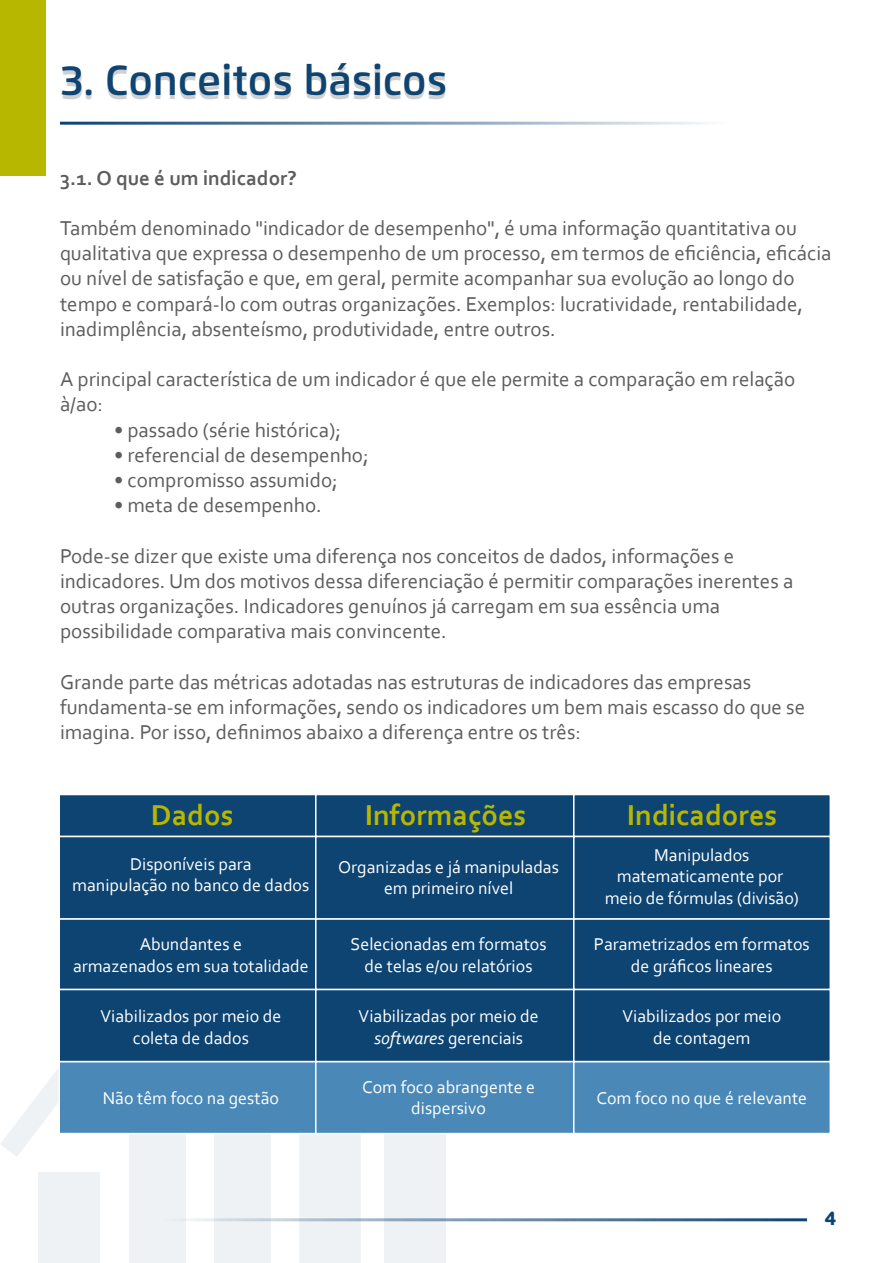
<style>
.page{position:relative;width:893px;height:1263px;background:#fff}
.page>*{position:absolute;margin:0;border:0;box-sizing:border-box;transform-origin:0 0}
.t1{font:600 42px "Flexo";letter-spacing:-.005em;color:#0e4472}
.t2{font:700 30.15px "Corbel";color:#b8b700}
.t3{font:21px/25.2px "Corbel";color:#5d5d5d}
.t4{font:700 21px "Corbel";color:#5d5d5d}
.t5{font:800 19.65px "Flexo";color:#0e4472}
.t6{font:18px/21.5px "Corbel";color:#fff;text-align:center}
.s1{font-style:italic}
</style>
<div class="page">
<svg style="left:1px;top:1069px;width:473px;height:194px;fill:#eef2f5"></svg>
<hr style="left:60px;top:1218px;width:747px;height:3px;background:#fff">
<div style="left:58px;top:1061px;width:258px;height:73px;background:#4988b7;border:2px solid #fff"></div>
<div style="left:315px;top:1061px;width:259px;height:73px;background:#4988b7;border:2px solid #fff"></div>
<div style="left:573px;top:1061px;width:258px;height:73px;background:#4988b7;border:2px solid #fff"></div>
<div style="left:58px;top:794px;width:258px;height:43px;background:#0e4472;border:2px solid #fff"></div>
<div style="left:315px;top:794px;width:259px;height:43px;background:#0e4472;border:2px solid #fff"></div>
<div style="left:573px;top:794px;width:258px;height:43px;background:#0e4472;border:2px solid #fff"></div>
<div style="left:58px;top:836px;width:258px;height:84px;background:#0e4472;border:2px solid #fff"></div>
<div style="left:315px;top:836px;width:259px;height:84px;background:#0e4472;border:2px solid #fff"></div>
<div style="left:573px;top:836px;width:258px;height:84px;background:#0e4472;border:2px solid #fff"></div>
<div style="left:58px;top:918px;width:258px;height:72px;background:#0e4472;border:2px solid #fff"></div>
<div style="left:315px;top:918px;width:259px;height:72px;background:#0e4472;border:2px solid #fff"></div>
<div style="left:573px;top:918px;width:258px;height:72px;background:#0e4472;border:2px solid #fff"></div>
<div style="left:58px;top:989px;width:258px;height:73px;background:#0e4472;border:2px solid #fff"></div>
<div style="left:315px;top:989px;width:259px;height:73px;background:#0e4472;border:2px solid #fff"></div>
<div style="left:573px;top:989px;width:258px;height:73px;background:#0e4472;border:2px solid #fff"></div>
<div style="left:0;top:0;width:45px;height:176px;background:#b8b700"></div>
<h1 class="t1" style="left:60px;top:55px;width:389px">3. Conceitos básicos</h1>
<p class="t4" style="left:60px;top:165px;width:239px">3.1. O que é um indicador?</p>
<p class="t3" style="left:60px;top:215px;width:773px">Também denominado "indicador de desempenho", é uma informação quantitativa ou qualitativa que expressa o desempenho de um processo, em termos de eficiência, eficácia ou nível de satisfação e que, em geral, permite acompanhar sua evolução ao longo do tempo e compará-lo com outras organizações. Exemplos: lucratividade, rentabilidade, inadimplência, absenteísmo, produtividade, entre outros.</p>
<p class="t3" style="left:60px;top:366px;width:737px">A principal característica de um indicador é que ele permite a comparação em relação à/ao:</p>
<p class="t3" style="left:114px;top:416px;width:228px">• passado (série histórica);</p>
<p class="t3" style="left:114px;top:442px;width:256px">• referencial de desempenho;</p>
<p class="t3" style="left:114px;top:467px;width:225px">• compromisso assumido;</p>
<p class="t3" style="left:114px;top:492px;width:209px">• meta de desempenho.</p>
<p class="t3" style="left:60px;top:542px;width:735px">Pode-se dizer que existe uma diferença nos conceitos de dados, informações e indicadores. Um dos motivos dessa diferenciação é permitir comparações inerentes a outras organizações. Indicadores genuínos já carregam em sua essência uma possibilidade comparativa mais convincente.</p>
<p class="t3" style="left:60px;top:668px;width:747px">Grande parte das métricas adotadas nas estruturas de indicadores das empresas fundamenta-se em informações, sendo os indicadores um bem mais escasso do que se imagina. Por isso, definimos abaixo a diferença entre os três:</p>
<h2 class="t2" style="left:151px;top:796px;width:84px">Dados</h2>
<h2 class="t2" style="left:365px;top:796px;width:163px">Informações</h2>
<h2 class="t2" style="left:627px;top:796px;width:152px">Indicadores</h2>
<p class="t6" style="left:72px;top:853px;width:239px">Disponíveis para<br>manipulação no banco de dados</p>
<p class="t6" style="left:338px;top:856px;width:222px">Organizadas e já manipuladas em primeiro nível</p>
<p class="t6" style="left:605px;top:844px;width:196px">Manipulados matematicamente por meio de fórmulas (divisão)</p>
<p class="t6" style="left:73px;top:933px;width:237px">Abundantes e<br>armazenados em sua totalidade</p>
<p class="t6" style="left:350px;top:933px;width:198px">Selecionadas em formatos de telas e/ou relatórios</p>
<p class="t6" style="left:594px;top:933px;width:217px">Parametrizados em formatos de gráficos lineares</p>
<p class="t6" style="left:100px;top:1005px;width:182px">Viabilizados por meio de coleta de dados</p>
<p class="t6" style="left:359px;top:1005px;width:182px">Viabilizadas por meio de <span class="s1">softwares</span> gerenciais</p>
<p class="t6" style="left:622px;top:1005px;width:160px">Viabilizados por meio de contagem</p>
<p class="t6" style="left:103px;top:1086px;width:178px">Não têm foco na gestão</p>
<p class="t6" style="left:362px;top:1075px;width:174px">Com foco abrangente e dispersivo</p>
<p class="t6" style="left:596px;top:1086px;width:212px">Com foco no que é relevante</p>
<p class="t5" style="left:824px;top:1206px;width:13px">4</p>
</div>
